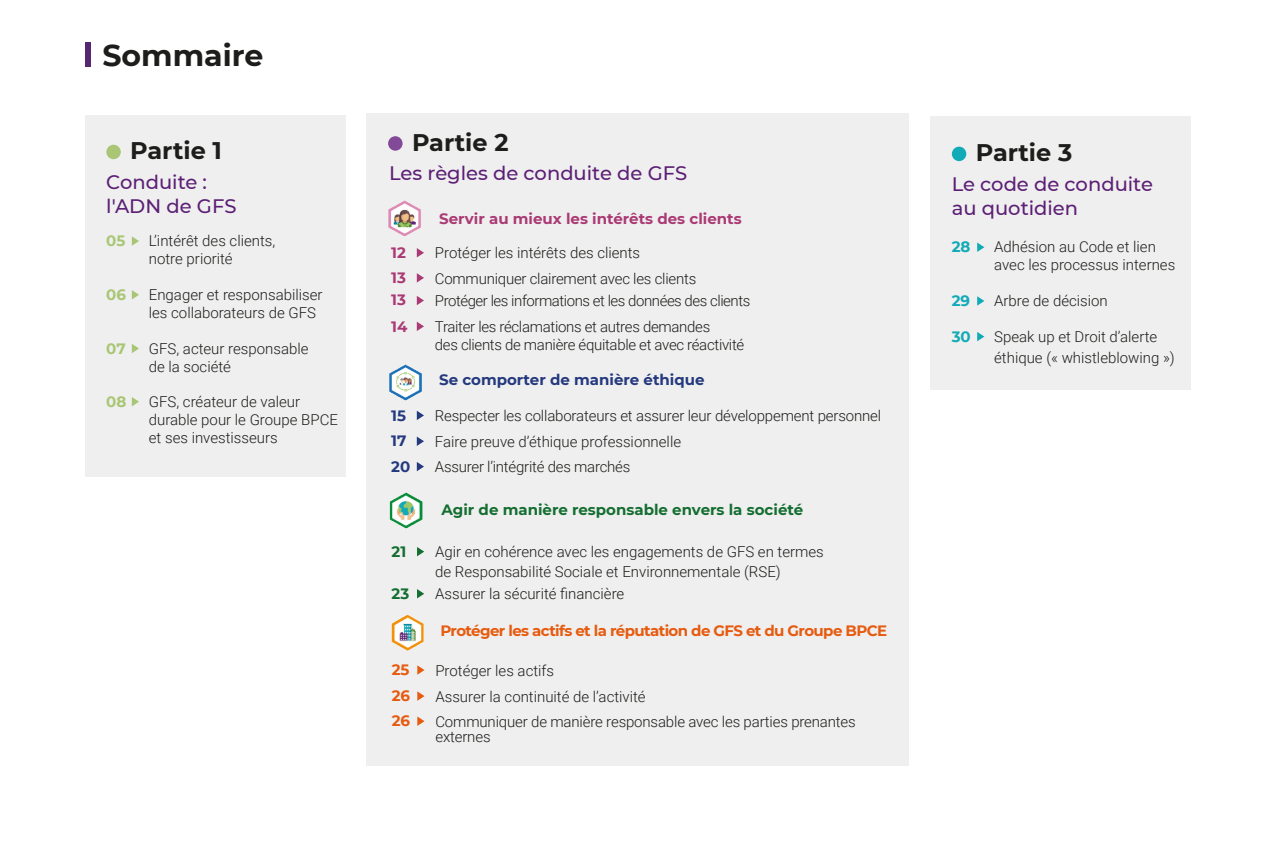
<style>
.page{position:relative;width:1276px;height:851px;background:#fff}
.page>*{position:absolute;margin:0;border:0;box-sizing:border-box;transform-origin:0 0}
.t1{font:700 30px "Montserrat";color:#1d1d1b}
.t2{font:700 24px "Montserrat";color:#1d1d1b}
.t3{font:500 19.5px/24px "Montserrat";color:#5c1f75}
.t4{font:300 15px/18px "Roboto";color:#1d1d1b}
.t5{font:300 15px/18px "Roboto";letter-spacing:-.02em;color:#1d1d1b}
.t6{font:700 15px "Montserrat";letter-spacing:-.04em;color:#e65b0f}
.t7{font:300 15px "Roboto";letter-spacing:-.03em;color:#1d1d1b}
.t8{font:700 15px "Montserrat";color:#146e31}
.t9{font:700 15px "Montserrat";color:#aa3a74}
.t10{font:700 15px "Montserrat";color:#24397e}
.t11{font:700 15px "Montserrat";color:#a8c673}
.t12{font:700 15px "Montserrat";color:#11aab7}
</style>
<div class="page">
<div style="left:85px;top:115px;width:260px;height:361px;background:#efefef"></div>
<div style="left:367px;top:114px;width:542px;height:651px;background:#efefef"></div>
<div style="left:930px;top:116px;width:261px;height:273px;background:#efefef"></div>
<div style="left:85px;top:43px;width:6px;height:24px;background:#562771"></div>
<div style="left:106px;top:145px;width:15px;height:14px;background:#a8c673;border-radius:50%"></div>
<div style="left:952px;top:147px;width:14px;height:14px;background:#11aab7;border-radius:50%"></div>
<svg style="left:132px;top:236px;width:7px;height:10px"></svg>
<svg style="left:977px;top:242px;width:7px;height:10px"></svg>
<svg style="left:132px;top:290px;width:7px;height:9px"></svg>
<svg style="left:977px;top:296px;width:7px;height:9px"></svg>
<svg style="left:132px;top:344px;width:7px;height:9px"></svg>
<svg style="left:977px;top:332px;width:7px;height:9px"></svg>
<svg style="left:132px;top:397px;width:7px;height:9px"></svg>
<div style="left:388px;top:136px;width:14px;height:15px;background:#814997;border-radius:50%"></div>
<svg style="left:417px;top:248px;width:7px;height:9px"></svg>
<svg style="left:417px;top:411px;width:7px;height:9px"></svg>
<svg style="left:417px;top:436px;width:7px;height:10px"></svg>
<svg style="left:417px;top:462px;width:7px;height:9px"></svg>
<svg style="left:417px;top:273px;width:7px;height:9px"></svg>
<svg style="left:417px;top:322px;width:7px;height:9px"></svg>
<svg style="left:417px;top:296px;width:7px;height:9px"></svg>
<svg style="left:417px;top:665px;width:7px;height:9px"></svg>
<svg style="left:417px;top:691px;width:7px;height:9px"></svg>
<svg style="left:417px;top:716px;width:7px;height:9px"></svg>
<svg style="left:417px;top:547px;width:7px;height:9px"></svg>
<svg style="left:417px;top:589px;width:7px;height:9px"></svg>
<img style="left:388px;top:200px;width:33px;height:37px">
<img style="left:389px;top:364px;width:33px;height:37px">
<img style="left:389px;top:492px;width:34px;height:37px">
<img style="left:391px;top:614px;width:33px;height:37px">
<p class="t1" style="left:102px;top:34px;width:162px">Sommaire</p>
<p class="t2" style="left:412px;top:125px;width:98px">Partie 2</p>
<p class="t2" style="left:130px;top:133px;width:93px">Partie 1</p>
<p class="t2" style="left:976px;top:135px;width:98px">Partie 3</p>
<p class="t3" style="left:106px;top:169px;width:132px">Conduite : l'ADN de GFS</p>
<p class="t4" style="left:149px;top:231px;width:128px">L’intérêt des clients, notre priorité</p>
<p class="t4" style="left:994px;top:237px;width:183px">Adhésion au Code et lien avec les processus internes</p>
<p class="t4" style="left:149px;top:285px;width:175px">Engager et responsabiliser les collaborateurs de GFS</p>
<p class="t4" style="left:994px;top:291px;width:115px">Arbre de décision</p>
<p class="t4" style="left:149px;top:338px;width:161px">GFS, acteur responsable de la société</p>
<p class="t3" style="left:389px;top:160px;width:299px">Les règles de conduite de GFS</p>
<p class="t3" style="left:951px;top:171px;width:203px">Le code de conduite au quotidien</p>
<p class="t9" style="left:439px;top:208px;width:304px">Servir au mieux les intérêts des clients</p>
<p class="t11" style="left:106px;top:230px;width:21px">05</p>
<p class="t12" style="left:951px;top:236px;width:20px">28</p>
<p class="t4" style="left:435px;top:243px;width:207px">Protéger les intérêts des clients</p>
<p class="t9" style="left:391px;top:242px;width:16px">12</p>
<p class="t4" style="left:435px;top:268px;width:263px">Communiquer clairement avec les clients</p>
<p class="t5" style="left:435px;top:317px;width:311px">Traiter les réclamations et autres demandes<br>des clients de manière équitable et avec réactivité</p>
<p class="t9" style="left:391px;top:267px;width:16px">13</p>
<p class="t9" style="left:391px;top:288px;width:16px">13</p>
<p class="t9" style="left:391px;top:315px;width:18px">14</p>
<p class="t11" style="left:106px;top:284px;width:21px">06</p>
<p class="t7" style="left:435px;top:290px;width:317px">Protéger les informations et les données des clients</p>
<p class="t12" style="left:951px;top:290px;width:20px">29</p>
<p class="t4" style="left:994px;top:327px;width:165px">Speak up et Droit d’alerte</p>
<p class="t4" style="left:994px;top:347px;width:182px">éthique (« whistleblowing »)</p>
<p class="t12" style="left:951px;top:325px;width:21px">30</p>
<p class="t11" style="left:106px;top:337px;width:21px">07</p>
<p class="t10" style="left:439px;top:369px;width:267px">Se comporter de manière éthique</p>
<p class="t11" style="left:106px;top:390px;width:22px">08</p>
<p class="t4" style="left:149px;top:392px;width:191px">GFS, créateur de valeur durable pour le Groupe BPCE et ses investisseurs</p>
<p class="t10" style="left:391px;top:404px;width:16px">15</p>
<p class="t10" style="left:391px;top:430px;width:17px">17</p>
<p class="t10" style="left:391px;top:455px;width:21px">20</p>
<p class="t8" style="left:391px;top:540px;width:16px">21</p>
<p class="t8" style="left:391px;top:582px;width:19px">23</p>
<p class="t6" style="left:392px;top:659px;width:19px">25</p>
<p class="t6" style="left:392px;top:685px;width:20px">26</p>
<p class="t6" style="left:392px;top:710px;width:20px">26</p>
<p class="t4" style="left:435px;top:406px;width:448px">Respecter les collaborateurs et assurer leur développement personnel</p>
<p class="t4" style="left:435px;top:432px;width:248px">Faire preuve d’éthique professionnelle</p>
<p class="t4" style="left:435px;top:457px;width:197px">Assurer l’intégrité des marchés</p>
<p class="t8" style="left:441px;top:499px;width:363px">Agir de manière responsable envers la société</p>
<p class="t4" style="left:435px;top:541px;width:390px;line-height:19.5px">Agir en cohérence avec les engagements de GFS en termes de Responsabilité Sociale et Environnementale (RSE)</p>
<p class="t4" style="left:435px;top:584px;width:191px">Assurer la sécurité financière</p>
<p class="t6" style="left:440px;top:620px;width:448px">Protéger les actifs et la réputation de GFS et du Groupe BPCE</p>
<p class="t4" style="left:435px;top:660px;width:120px">Protéger les actifs</p>
<p class="t4" style="left:435px;top:686px;width:212px">Assurer la continuité de l’activité</p>
<p class="t4" style="left:435px;top:713px;width:422px;line-height:15px">Communiquer de manière responsable avec les parties prenantes externes</p>
</div>
